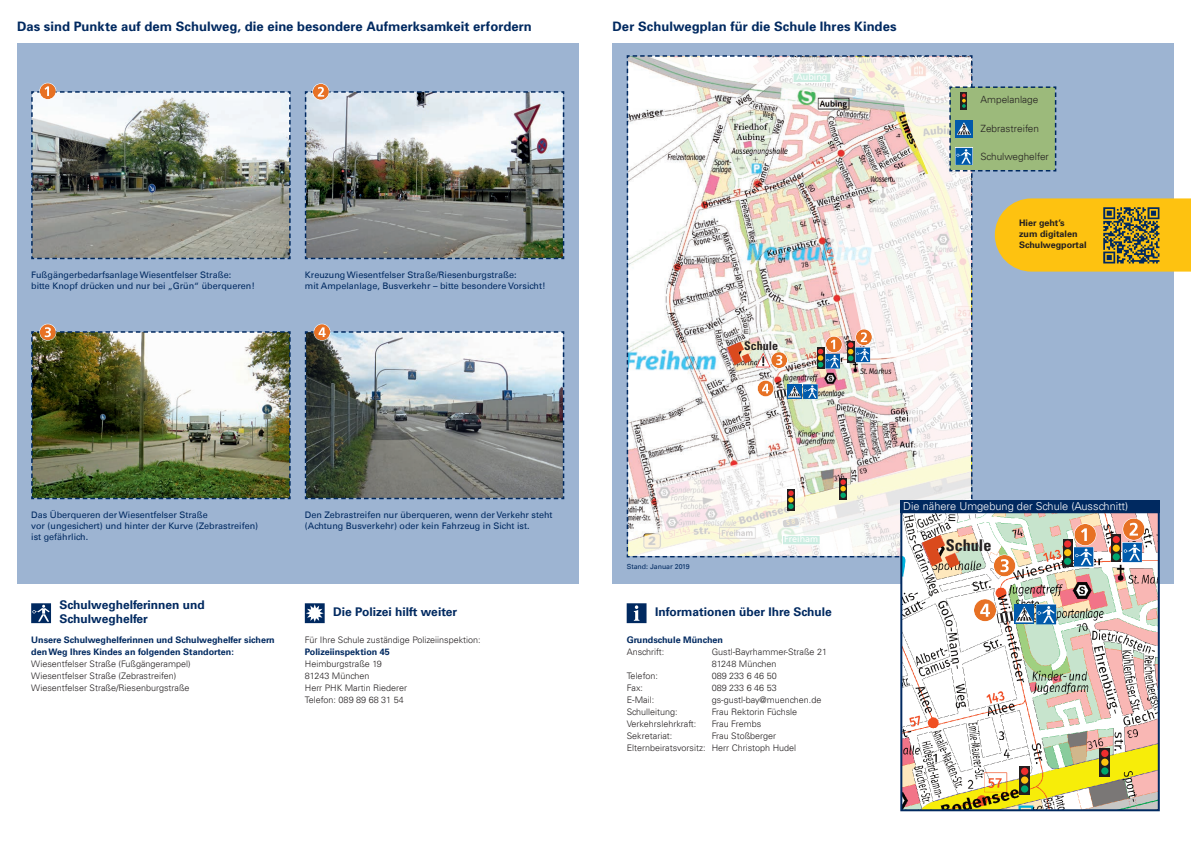
<style>
.page{position:relative;width:1191px;height:842px;background:#fff}
.page>*{position:absolute;margin:0;border:0;box-sizing:border-box;transform-origin:0 0}
.t1{font:700 condensed 16.1px "Univers";color:#231f20}
.t2{font:700 13px "Univers";letter-spacing:.005em;color:#002960}
.t3{font:700 12px/14px "Univers LT";color:#002960}
.t4{font:700 condensed 12px "Univers";color:#231f20}
.t5{font:300 11px "Univers LT";color:#fff}
.t6{font:300 10px "Univers LT";color:#231f20}
.t7{font:300 9px/12px "Univers LT";color:#231f20}
.t8{font:9px/11px "Univers LT";color:#002960}
.t9{font:700 9px/12px "Univers LT";color:#002960}
.t10{font:700 9px/11px "Univers LT";color:#231f20}
.t11{font:9px "Frutiger";color:#fff}
.t12{font:7px "Univers LT";color:#002960}
</style>
<div class="page">
<div style="left:17px;top:43px;width:561px;height:540px;background:#9db4d2"></div>
<div style="left:612px;top:43px;width:562px;height:540px;background:#9db4d2"></div>
<img style="left:903px;top:572px;width:253px;height:236px">
<div style="left:900px;top:511px;width:259px;height:300px;border:2px solid #002960"></div>
<svg style="left:626px;top:603px;width:20px;height:20px"></svg>
<svg style="left:305px;top:603px;width:20px;height:20px"></svg>
<svg style="left:314px;top:324px;width:16px;height:16px"></svg>
<div style="left:313px;top:324px;width:17px;height:17px;border:1px solid #fff;border-radius:50%"></div>
<svg style="left:304px;top:327px;width:261px;height:173px;background:#8c9393"></svg>
<svg style="left:40px;top:83px;width:16px;height:16px"></svg>
<div style="left:39px;top:83px;width:17px;height:17px;border:1px solid #fff;border-radius:50%"></div>
<img style="left:31px;top:86px;width:260px;height:174px">
<svg style="left:313px;top:84px;width:16px;height:16px"></svg>
<div style="left:312px;top:83px;width:17px;height:17px;border:1px solid #fff;border-radius:50%"></div>
<img style="left:304px;top:87px;width:261px;height:173px">
<svg style="left:40px;top:324px;width:16px;height:16px"></svg>
<div style="left:39px;top:324px;width:17px;height:17px;border:1px solid #fff;border-radius:50%"></div>
<img style="left:31px;top:327px;width:260px;height:173px">
<svg style="left:31px;top:603px;width:20px;height:20px"></svg>
<svg style="left:996px;top:604px;width:60px;height:20px"></svg>
<div style="left:974px;top:599px;width:22px;height:22px;background:#e77124;border-radius:50%"></div>
<div style="left:973px;top:599px;width:23px;height:23px;border:1px solid #fff;border-radius:50%"></div>
<svg style="left:980px;top:604px;width:10px;height:13px"></svg>
<div style="left:994px;top:555px;width:21px;height:21px;background:#e77124;border-radius:50%"></div>
<div style="left:993px;top:554px;width:22px;height:23px;border:1px solid #fff;border-radius:50%"></div>
<svg style="left:1019px;top:766px;width:10px;height:28px"></svg>
<div style="left:1021px;top:768px;width:7px;height:7px;background:#ee2d2e;border-radius:50%"></div>
<div style="left:1021px;top:776px;width:7px;height:8px;background:#fec210;border-radius:50%"></div>
<div style="left:1021px;top:785px;width:7px;height:7px;background:#00a66e;border-radius:50%"></div>
<svg style="left:1099px;top:748px;width:11px;height:28px"></svg>
<div style="left:1101px;top:750px;width:7px;height:7px;background:#ee2d2e;border-radius:50%"></div>
<div style="left:1101px;top:759px;width:7px;height:7px;background:#fec210;border-radius:50%"></div>
<div style="left:1101px;top:767px;width:7px;height:7px;background:#00a66e;border-radius:50%"></div>
<svg style="left:626px;top:55px;width:565px;height:517px"></svg>
<h2 class="t2" style="left:17px;top:22px;width:516px">Das sind Punkte auf dem Schulweg, die eine besondere Aufmerksamkeit erfordern</h2>
<h2 class="t2" style="left:612px;top:22px;width:285px">Der Schulwegplan für die Schule Ihres Kindes</h2>
<p class="t11" style="left:796px;top:74px;width:32px">Aubing</p>
<p class="t8" style="left:31px;top:270px;width:225px">Fußgängerbedarfsanlage Wiesentfelser Straße:<br>bitte Knopf drücken und nur bei „Grün“ überqueren!</p>
<p class="t8" style="left:305px;top:270px;width:242px">Kreuzung Wiesentfelser Straße/Riesenburgstraße:<br>mit Ampelanlage, Busverkehr – bitte besondere Vorsicht!</p>
<p class="t8" style="left:31px;top:510px;width:229px">Das Überqueren der Wiesentfelser Straße<br>vor (ungesichert) und hinter der Kurve (Zebrastreifen) ist gefährlich.</p>
<p class="t8" style="left:305px;top:510px;width:249px">Den Zebrastreifen nur überqueren, wenn der Verkehr steht (Achtung Busverkehr) oder kein Fahrzeug in Sicht ist.</p>
<h3 class="t4" style="left:744px;top:342px;width:36px">Schule</h3>
<p class="t12" style="left:627px;top:564px;width:64px">Stand: Januar 2019</p>
<p class="t11" style="left:784px;top:536px;width:36px">Freiham</p>
<h3 class="t3" style="left:60px;top:598px;width:147px">Schulweghelferinnen und<br>Schulweghelfer</h3>
<h3 class="t3" style="left:333px;top:605px;width:125px">Die Polizei hilft weiter</h3>
<h3 class="t3" style="left:655px;top:605px;width:178px">Informationen über Ihre Schule</h3>
<p class="t9" style="left:31px;top:634px;width:245px">Unsere Schulweghelferinnen und Schulweghelfer sichern den Weg Ihres Kindes an folgenden Standorten:</p>
<p class="t7" style="left:31px;top:658px;width:161px">Wiesentfelser Straße (Fußgängerampel)<br>Wiesentfelser Straße (Zebrastreifen)<br>Wiesentfelser Straße/Riesenburgstraße</p>
<p class="t9" style="left:626px;top:634px;width:98px">Grundschule München</p>
<p class="t7" style="left:626px;top:646px;width:39px">Anschrift:</p>
<p class="t7" style="left:711px;top:646px;width:117px">Gustl-Bayrhammer-Straße 21<br>81248 München</p>
<p class="t7" style="left:626px;top:670px;width:33px">Telefon:</p>
<p class="t7" style="left:711px;top:670px;width:67px">089 233 6 46 50</p>
<p class="t7" style="left:626px;top:682px;width:18px">Fax:</p>
<p class="t7" style="left:711px;top:682px;width:67px">089 233 6 46 53</p>
<p class="t7" style="left:626px;top:694px;width:29px">E-Mail:</p>
<p class="t7" style="left:711px;top:694px;width:111px">gs-gustl-bay@muenchen.de</p>
<p class="t7" style="left:626px;top:706px;width:52px">Schulleitung:</p>
<p class="t7" style="left:711px;top:706px;width:87px">Frau Rektorin Füchsle</p>
<p class="t7" style="left:626px;top:718px;width:71px">Verkehrslehrkraft:</p>
<p class="t7" style="left:711px;top:718px;width:51px">Frau Frembs</p>
<p class="t7" style="left:626px;top:730px;width:47px">Sekretariat:</p>
<p class="t7" style="left:305px;top:634px;width:177px">Für Ihre Schule zuständige Polizeiinspektion:</p>
<p class="t9" style="left:305px;top:646px;width:86px">Polizeiinspektion 45</p>
<p class="t7" style="left:305px;top:658px;width:104px">Heimburgstraße 19<br>81243 München<br>Herr PHK Martin Riederer<br>Telefon: 089 89 68 31 54</p>
<p class="t7" style="left:626px;top:730px;width:171px;text-indent:85px">Frau Stoßberger<br>Elternbeiratsvorsitz: Herr Christoph Hudel</p>
<p class="t6" style="left:980px;top:94px;width:59px">Ampelanlage</p>
<p class="t6" style="left:980px;top:122px;width:60px">Zebrastreifen</p>
<p class="t6" style="left:980px;top:150px;width:70px">Schulweghelfer</p>
<p class="t10" style="left:1019px;top:217px;width:69px">Hier geht’s<br>zum digitalen<br>Schulwegportal</p>
<p class="t5" style="left:903px;top:499px;width:226px">Die nähere Umgebung der Schule (Ausschnitt)</p>
<h1 class="t1" style="left:945px;top:539px;width:47px">Schule</h1>
</div>
